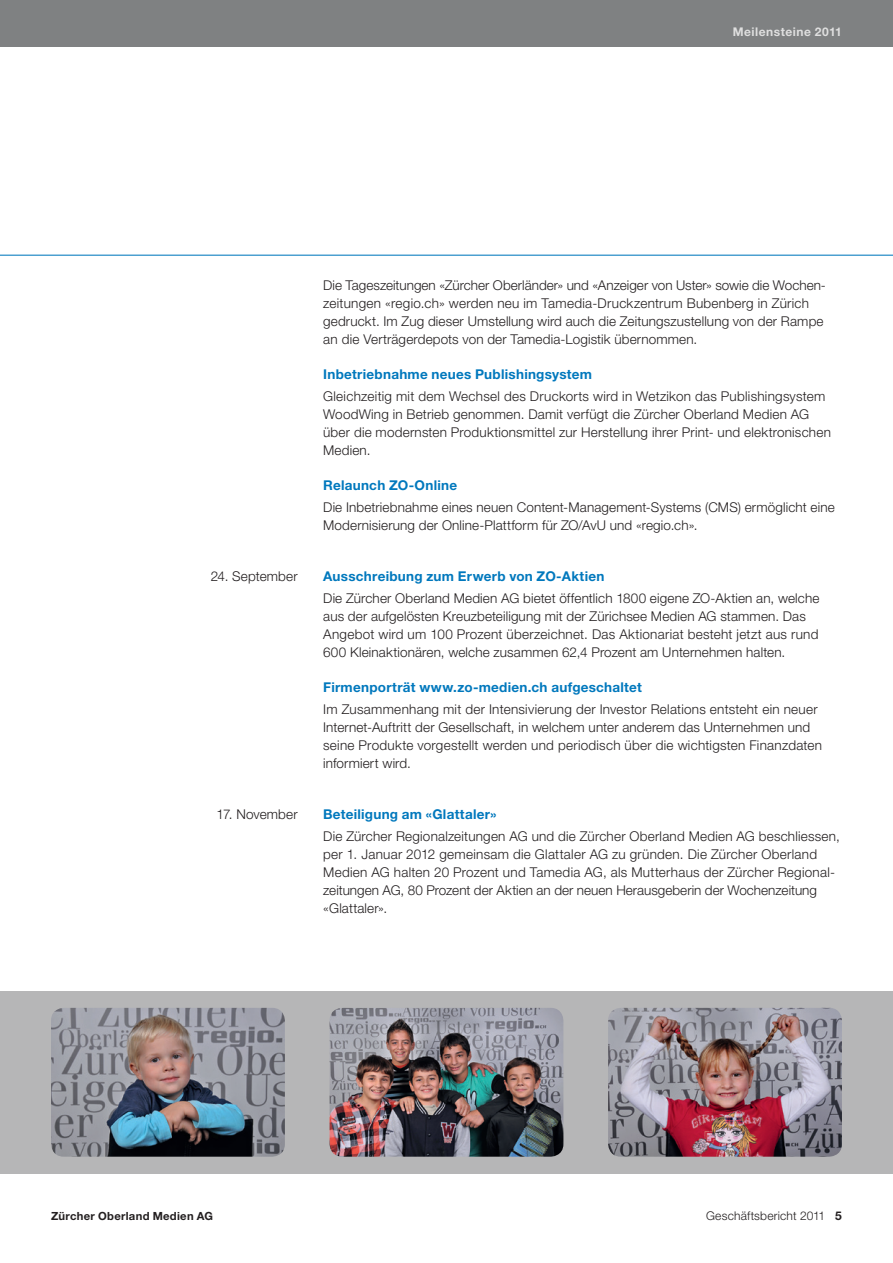
<style>
.page{position:relative;width:893px;height:1263px;background:#fff}
.page>*{position:absolute;margin:0;border:0;box-sizing:border-box;transform-origin:0 0}
.t1{font:300 13.5px/18px "Helvetica Neue LT Pro";letter-spacing:.015em;color:#231f20}
.t2{font:700 13.5px "Helvetica Neue LT Pro";letter-spacing:.02em;color:#0078bd}
.t3{font:300 12px "Helvetica Neue LT Pro";letter-spacing:.015em;color:#231f20}
.t4{font:700 12px "Helvetica Neue LT Pro";letter-spacing:.045em;color:#dfdfdf}
.t5{font:700 11.25px "Helvetica Neue LT Pro";letter-spacing:.025em;color:#231f20}
.s1{font-weight:700}
</style>
<div class="page">
<hr style="left:0;top:255px;width:893px;height:1px;background:#0078bd">
<div style="left:0;top:0;width:893px;height:47px;background:#7f8182"></div>
<div style="left:0;top:991px;width:893px;height:183px;background:#b6b6b7"></div>
<img style="left:51px;top:1008px;width:234px;height:149px">
<img style="left:330px;top:1008px;width:233px;height:149px">
<img style="left:608px;top:1008px;width:234px;height:149px">
<p class="t4" style="left:733px;top:24px;width:111px">Meilensteine 2011</p>
<p class="t1" style="left:323px;top:276px;width:504px">Die Tageszeitungen «Zürcher Oberländer» und «Anzeiger von Uster» sowie die Wochen&shy;zeitungen «regio.ch» werden neu im Tamedia-Druckzentrum Bubenberg in Zürich gedruckt. Im Zug dieser Umstellung wird auch die Zeitungszustellung von der Rampe an die Verträgerdepots von der Tamedia-Logistik übernommen.</p>
<p class="t2" style="left:323px;top:365px;width:270px">Inbetriebnahme neues Publishingsystem</p>
<p class="t1" style="left:323px;top:387px;width:509px">Gleichzeitig mit dem Wechsel des Druckorts wird in Wetzikon das Publishingsystem WoodWing in Betrieb genommen. Damit verfügt die Zürcher Oberland Medien AG über die modernsten Produktionsmittel zur Herstellung ihrer Print- und elektronischen Medien.</p>
<p class="t2" style="left:323px;top:476px;width:135px">Relaunch ZO-Online</p>
<p class="t1" style="left:323px;top:498px;width:513px">Die Inbetriebnahme eines neuen Content-Management-Systems (CMS) ermöglicht eine<br>Modernisierung der Online-Plattform für ZO/AvU und «regio.ch».</p>
<p class="t1" style="left:211px;top:567px;width:89px">24. September</p>
<p class="t2" style="left:323px;top:567px;width:283px">Ausschreibung zum Erwerb von ZO-Aktien</p>
<p class="t1" style="left:323px;top:589px;width:498px">Die Zürcher Oberland Medien AG bietet öffentlich 1800 eigene ZO-Aktien an, welche aus der aufgelösten Kreuzbeteiligung mit der Zürichsee Medien AG stammen. Das Angebot wird um 100 Prozent überzeichnet. Das Aktionariat besteht jetzt aus rund 600 Kleinaktionären, welche zusammen 62,4 Prozent am Unternehmen halten.</p>
<p class="t2" style="left:323px;top:678px;width:320px">Firmenporträt www.zo-medien.ch aufgeschaltet</p>
<p class="t1" style="left:323px;top:700px;width:500px">Im Zusammenhang mit der Intensivierung der Investor Relations entsteht ein neuer Internet-Auftritt der Gesellschaft, in welchem unter anderem das Unternehmen und seine Produkte vorgestellt werden und periodisch über die wichtigsten Finanzdaten informiert wird.</p>
<p class="t1" style="left:217px;top:805px;width:83px">17. November</p>
<p class="t2" style="left:323px;top:805px;width:175px">Beteiligung am «Glattaler»</p>
<p class="t1" style="left:323px;top:827px;width:518px">Die Zürcher Regionalzeitungen AG und die Zürcher Oberland Medien AG beschliessen, per 1. Januar 2012 gemeinsam die Glattaler AG zu gründen. Die Zürcher Oberland Medien AG halten 20 Prozent und Tamedia AG, als Mutterhaus der Zürcher Regional&shy;zeitungen AG, 80 Prozent der Aktien an der neuen Herausgeberin der Wochenzeitung «Glattaler».</p>
<p class="t5" style="left:51px;top:1209px;width:164px">Zürcher Oberland Medien AG</p>
<p class="t3" style="left:706px;top:1209px;width:137px">Geschäftsbericht 2011 <span class="s1">5</span></p>
</div>
